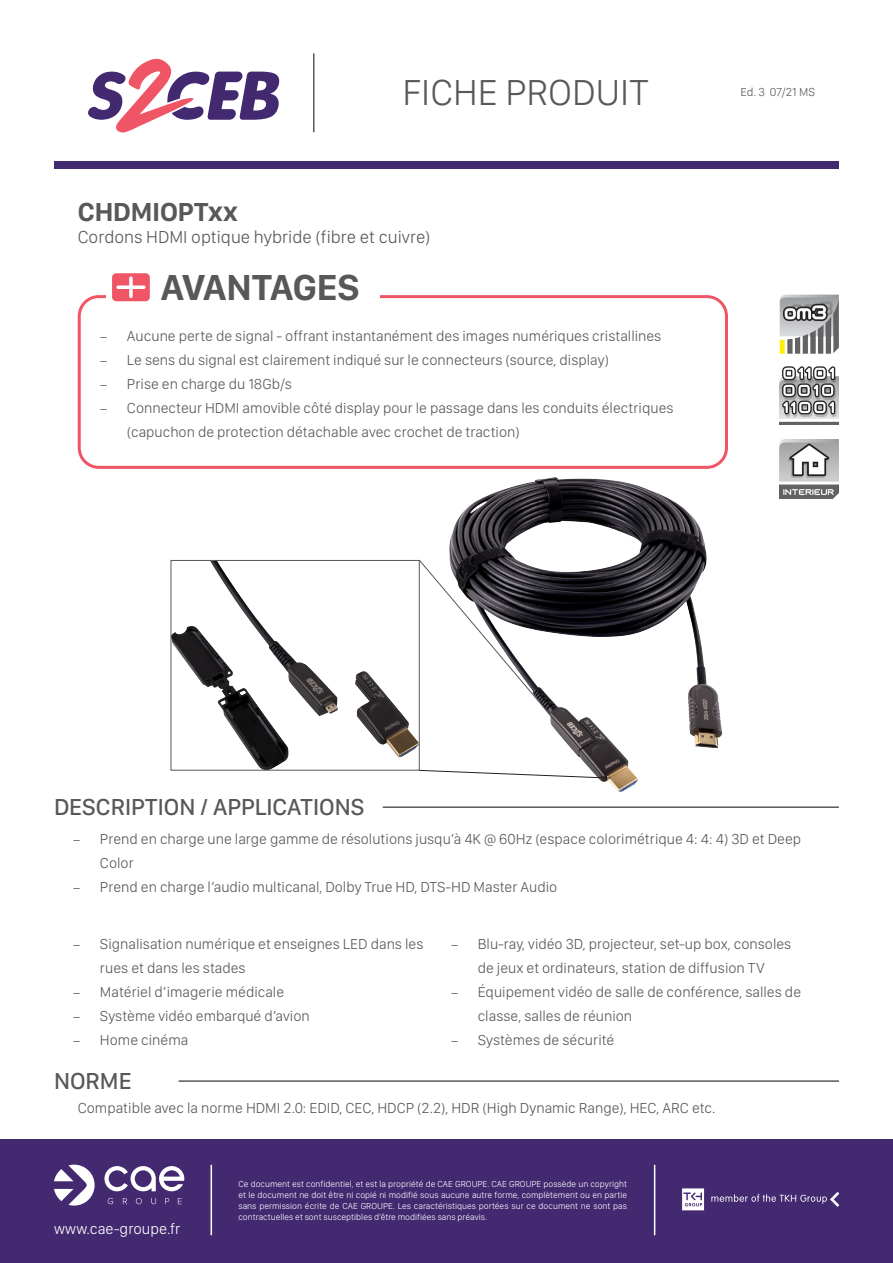
<style>
.page{position:relative;width:893px;height:1263px;background:#fff}
.page>*{position:absolute;margin:0;border:0;box-sizing:border-box;transform-origin:0 0}
.t1{font:300 37.5px "SF Compact Display";color:#57585a}
.t2{font:700 37.5px "SF Compact Display";letter-spacing:-.005em;color:#57585a}
.t3{font:700 27px "SF Compact Display";color:#57585a}
.t4{font:500 24px "SF Compact Display";color:#57585a}
.t5{font:300 18px "SF Compact Display";color:#57585a}
.t6{font:300 15.6px "SF Compact Display";color:#fff}
.t7{font:300 15px/24px "SF Compact Display";color:#57585a}
.t8{font:300 12px "SF Compact Display";letter-spacing:-.005em;color:#57585a}
.t9{font:300 9px "SF Compact Display";color:#fff}
.s1{font-family:"Minion Pro";font-weight:400}
</style>
<div class="page">
<div style="left:0;top:1139px;width:893px;height:124px;background:#422970"></div>
<svg style="left:104px;top:1166px;width:80px;height:25px"></svg>
<svg style="left:54px;top:1164px;width:41px;height:41px"></svg>
<svg style="left:108px;top:1198px;width:5px;height:6px"></svg>
<svg style="left:123px;top:1198px;width:4px;height:6px"></svg>
<svg style="left:136px;top:1198px;width:6px;height:6px"></svg>
<svg style="left:151px;top:1198px;width:5px;height:6px"></svg>
<svg style="left:165px;top:1198px;width:4px;height:6px"></svg>
<svg style="left:178px;top:1198px;width:4px;height:6px"></svg>
<svg style="left:711px;top:1192px;width:128px;height:14px"></svg>
<svg style="left:682px;top:1188px;width:22px;height:22px"></svg>
<hr style="left:211px;top:1165px;width:1px;height:70px;background:#fff">
<hr style="left:654px;top:1165px;width:1px;height:70px;background:#fff">
<div style="left:54px;top:161px;width:785px;height:8px;background:#422970"></div>
<hr style="left:313px;top:54px;width:1px;height:78px;background:#57585a">
<hr style="left:383px;top:806px;width:456px;height:2px;background:#57585a">
<hr style="left:179px;top:1080px;width:660px;height:2px;background:#57585a">
<div style="left:78px;top:295px;width:650px;height:174px;border:3px solid #ef5565;border-radius:20px"></div>
<div style="left:106px;top:277px;width:273px;height:26px;background:#fff"></div>
<div style="left:112px;top:273px;width:38px;height:28px;background:#ef5565;border-radius:4px"></div>
<svg style="left:129px;top:278px;width:4px;height:18px"></svg>
<svg style="left:118px;top:285px;width:26px;height:4px"></svg>
<svg style="left:88px;top:58px;width:192px;height:75px"></svg>
<img style="left:780px;top:295px;width:59px;height:59px">
<img style="left:780px;top:439px;width:59px;height:59px">
<img style="left:780px;top:366px;width:59px;height:59px">
<img style="left:171px;top:562px;width:167px;height:209px">
<div style="left:171px;top:560px;width:248px;height:210px;border:1px solid #57585a"></div>
<img style="left:449px;top:477px;width:269px;height:315px">
<svg style="left:419px;top:560px;width:131px;height:155px"></svg>
<svg style="left:419px;top:770px;width:192px;height:8px"></svg>
<p class="t1" style="left:402px;top:70px;width:248px">FICHE PRODUIT</p>
<p class="t8" style="left:740px;top:84px;width:76px">Ed. 3 07/21 MS</p>
<p class="t3" style="left:78px;top:195px;width:162px">CHDMIOPTxx</p>
<p class="t5" style="left:78px;top:226px;width:354px">Cordons HDMI optique hybride (fibre et cuivre)</p>
<p class="t2" style="left:161px;top:264px;width:201px">AVANTAGES</p>
<p class="t7" style="left:100px;top:325px;width:563px"><span class="s1">–</span> Aucune perte de signal - offrant instantanément des images numériques cristallines</p>
<p class="t7" style="left:100px;top:349px;width:510px"><span class="s1">–</span> Le sens du signal est clairement indiqué sur le connecteurs (source, display)</p>
<p class="t7" style="left:100px;top:373px;width:194px"><span class="s1">–</span> Prise en charge du 18Gb/s</p>
<p class="t7" style="left:127px;top:397px;width:548px;text-indent:-27px"><span class="s1">–</span> Connecteur HDMI amovible côté display pour le passage dans les conduits électriques (capuchon de protection détachable avec crochet de traction)</p>
<p class="t4" style="left:54px;top:792px;width:312px">DESCRIPTION / APPLICATIONS</p>
<p class="t7" style="left:100px;top:828px;width:703px;text-indent:-27px"><span class="s1">–</span> Prend en charge une large gamme de résolutions jusqu’à 4K @ 60Hz (espace colorimétrique 4: 4: 4) 3D et Deep<br>Color</p>
<p class="t7" style="left:73px;top:876px;width:486px"><span class="s1">–</span> Prend en charge l’audio multicanal, Dolby True HD, DTS-HD Master Audio</p>
<p class="t7" style="left:100px;top:933px;width:325px;text-indent:-27px"><span class="s1">–</span> Signalisation numérique et enseignes LED dans les rues et dans les stades</p>
<p class="t7" style="left:73px;top:981px;width:213px"><span class="s1">–</span> Matériel d’imagerie médicale</p>
<p class="t7" style="left:73px;top:1005px;width:238px"><span class="s1">–</span> Système vidéo embarqué d’avion</p>
<p class="t7" style="left:73px;top:1029px;width:117px"><span class="s1">–</span> Home cinéma</p>
<p class="t4" style="left:54px;top:1066px;width:79px">NORME</p>
<p class="t7" style="left:451px;top:933px;width:342px;text-align:center"><span class="s1">–</span> Blu-ray, vidéo 3D, projecteur, set-up box, consoles de jeux et ordinateurs, station de diffusion TV</p>
<p class="t7" style="left:478px;top:981px;width:325px;text-indent:-27px"><span class="s1">–</span> Équipement vidéo de salle de conférence, salles de classe, salles de réunion</p>
<p class="t7" style="left:451px;top:1029px;width:165px"><span class="s1">–</span> Systèmes de sécurité</p>
<p class="t7" style="left:78px;top:1097px;width:639px">Compatible avec la norme HDMI 2.0: EDID, CEC, HDCP (2.2), HDR (High Dynamic Range), HEC, ARC etc.</p>
<p class="t6" style="left:54px;top:1219px;width:128px">www.cae-groupe.fr</p>
<p class="t9" style="left:238px;top:1179px;width:390px">Ce document est confidentiel, et est la propriété de CAE GROUPE. CAE GROUPE possède un copyright</p>
<p class="t9" style="left:238px;top:1189px;width:390px">et le document ne doit être ni copié ni modifié sous aucune autre forme, complètement ou en partie</p>
<p class="t9" style="left:238px;top:1200px;width:390px">sans permission écrite de CAE GROUPE. Les caractéristiques portées sur ce document ne sont pas</p>
<p class="t9" style="left:238px;top:1211px;width:250px">contractuelles et sont susceptibles d’être modifiées sans préavis.</p>
</div>
